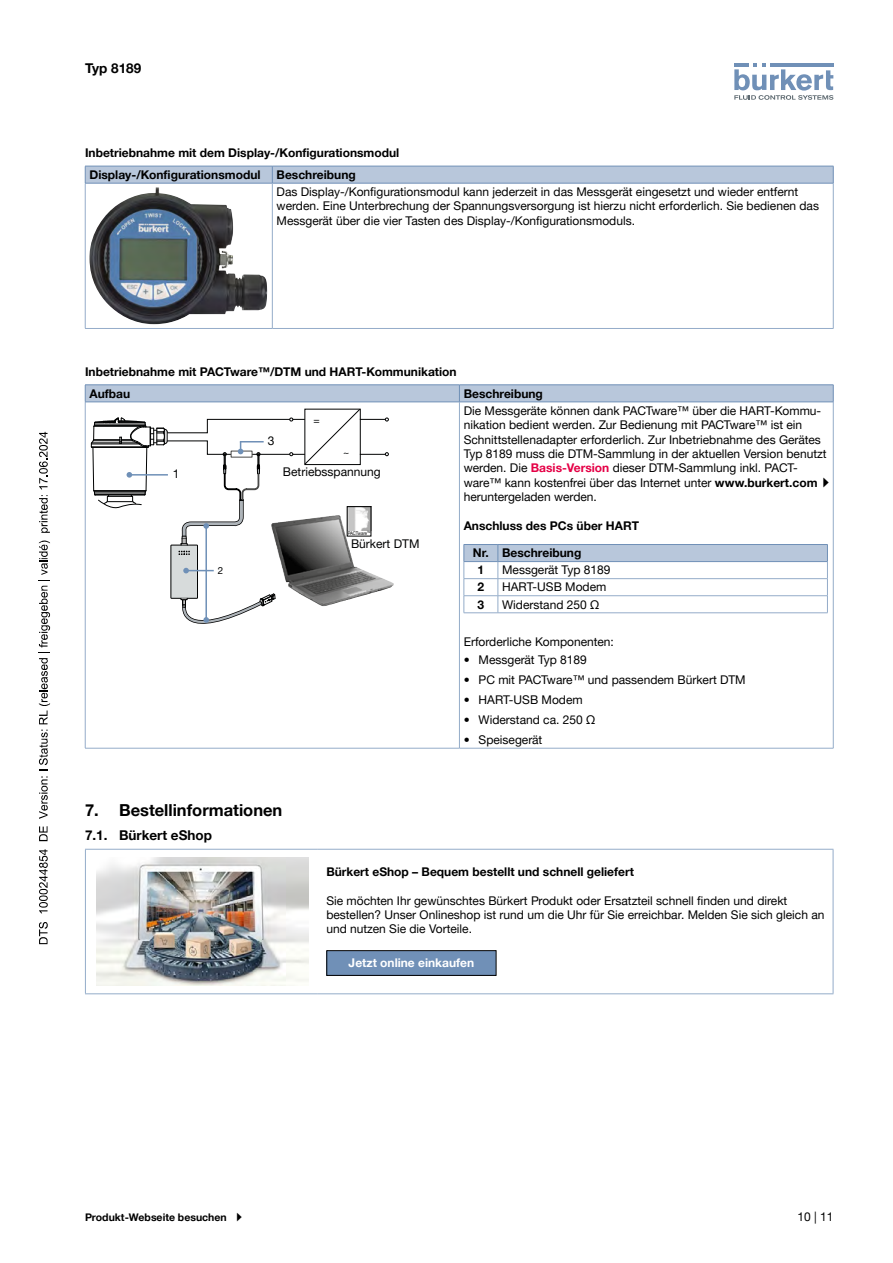
<style>
.page{position:relative;width:893px;height:1263px;background:#fff}
.page>*{position:absolute;margin:0;border:0;box-sizing:border-box;transform-origin:0 0}
.t1{font:700 16.5px "Helvetica Neue LTW1 G";color:#000}
.t2{font:700 13.5px "Helvetica Neue LTW1 G";color:#000}
.t3{font:12px/14.4px "Helvetica Neue LTW1 G";color:#000}
.t4{font:700 12px/21.5px "Helvetica Neue LTW1 G";color:#000}
.t5{font:700 12px "Helvetica Neue LTW1 G";color:#fff}
.t6{font:12px "Helvetica Neue LTW1 G";color:#010202}
.t7{font:700 10.5px "Helvetica Neue LTW1 G";color:#000}
.t8{font:10.5px "Helvetica Neue LTW1 G";color:#010202}
.t9{font:9.75px "Helvetica Neue LTW1 G";color:#010202}
.t10{font:4.95px "Helvetica Neue LTW1 G";letter-spacing:-.02em;color:#010202;scale:.85 1}
.s1{font-weight:700;color:#e50046}
.s2{font-weight:700}
</style>
<div class="page">
<svg style="left:734px;top:63px;width:99px;height:37px"></svg>
<hr style="left:85px;top:183px;width:1px;height:145px;background:#94acc9">
<hr style="left:833px;top:183px;width:1px;height:145px;background:#94acc9">
<hr style="left:85px;top:183px;width:187px;height:1px;background:#7090b7">
<svg style="left:85px;top:166px;width:749px;height:17px;background:#b3c3d8"></svg>
<hr style="left:272px;top:183px;width:561px;height:1px;background:#7090b7">
<hr style="left:85px;top:328px;width:187px;height:1px;background:#94acc9">
<hr style="left:272px;top:328px;width:561px;height:1px;background:#94acc9">
<hr style="left:272px;top:183px;width:1px;height:145px;background:#94acc9">
<img style="left:89px;top:187px;width:178px;height:137px">
<hr style="left:85px;top:402px;width:1px;height:346px;background:#94acc9">
<hr style="left:833px;top:402px;width:1px;height:346px;background:#94acc9">
<hr style="left:85px;top:402px;width:374px;height:1px;background:#7090b7">
<svg style="left:85px;top:385px;width:749px;height:17px;background:#b3c3d8"></svg>
<hr style="left:459px;top:402px;width:374px;height:1px;background:#7090b7">
<hr style="left:85px;top:748px;width:374px;height:1px;background:#94acc9">
<hr style="left:459px;top:748px;width:374px;height:1px;background:#94acc9">
<hr style="left:459px;top:402px;width:1px;height:346px;background:#94acc9">
<div style="left:171px;top:545px;width:26px;height:53px;background:#d7dbdb"></div>
<div style="left:171px;top:545px;width:27px;height:54px;border:1px solid #010202"></div>
<svg style="left:179px;top:551px;width:11px;height:4px"></svg>
<img style="left:276px;top:545px;width:118px;height:61px">
<svg style="left:183px;top:568px;width:31px;height:5px"></svg>
<hr style="left:205px;top:526px;width:2px;height:45px;background:#6f90b7">
<hr style="left:205px;top:571px;width:2px;height:49px;background:#6f90b7">
<svg style="left:180px;top:593px;width:96px;height:31px"></svg>
<svg style="left:91px;top:408px;width:298px;height:137px"></svg>
<svg style="left:464px;top:544px;width:364px;height:68px"></svg>
<hr style="left:464px;top:612px;width:34px;height:1px;background:#94acc9">
<hr style="left:498px;top:612px;width:330px;height:1px;background:#94acc9">
<hr style="left:318px;top:849px;width:515px;height:1px;background:#94acc9">
<hr style="left:833px;top:850px;width:1px;height:143px;background:#94acc9">
<hr style="left:318px;top:993px;width:515px;height:1px;background:#94acc9">
<hr style="left:85px;top:849px;width:233px;height:1px;background:#94acc9">
<hr style="left:85px;top:850px;width:1px;height:143px;background:#94acc9">
<hr style="left:85px;top:993px;width:233px;height:1px;background:#94acc9">
<img style="left:96px;top:858px;width:213px;height:127px">
<div style="left:327px;top:951px;width:169px;height:24px;background:#7090b7"></div>
<div style="left:326px;top:950px;width:170px;height:26px;border:1px solid #000"></div>
<svg style="left:39px;top:922px;width:9px;height:22px"></svg>
<svg style="left:39px;top:849px;width:9px;height:64px"></svg>
<svg style="left:39px;top:826px;width:9px;height:15px"></svg>
<svg style="left:39px;top:540px;width:11px;height:279px"></svg>
<svg style="left:39px;top:495px;width:11px;height:38px"></svg>
<svg style="left:39px;top:432px;width:9px;height:57px"></svg>
<p class="t2" style="left:85px;top:60px;width:58px">Typ 8189</p>
<p class="t4" style="left:89px;top:142px;width:311px;text-indent:-4px">Inbetriebnahme mit dem Display-/Konfigurationsmodul<br>Display-/Konfigurationsmodul</p>
<p class="t4" style="left:277px;top:164px;width:81px">Beschreibung</p>
<p class="t3" style="left:277px;top:184px;width:544px">Das Display-/Konfigurationsmodul kann jederzeit in das Messgerät eingesetzt und wieder entfernt werden. Eine Unterbrechung der Spannungsversorgung ist hierzu nicht erforderlich. Sie bedienen das<br>Messgerät über die vier Tasten des Display-/Konfigurationsmoduls.</p>
<p class="t4" style="left:89px;top:361px;width:369px;text-indent:-4px">Inbetriebnahme mit PACTware™/DTM und HART-Kommunikation<br>Aufbau</p>
<p class="t4" style="left:464px;top:383px;width:81px">Beschreibung</p>
<p class="t6" style="left:268px;top:434px;width:8px">3</p>
<p class="t8" style="left:313px;top:413px;width:8px">=</p>
<p class="t8" style="left:343px;top:446px;width:8px">~</p>
<p class="t6" style="left:173px;top:467px;width:8px">1</p>
<p class="t3" style="left:283px;top:465px;width:99px">Betriebsspannung</p>
<p class="t9" style="left:218px;top:564px;width:7px">2</p>
<p class="t10" style="left:348px;top:530px;width:28px">PACTware<sup>TM</sup></p>
<p class="t6" style="left:351px;top:537px;width:70px">Bürkert DTM</p>
<h1 class="t1" style="left:85px;top:799px;width:199px">7. Bestellinformationen</h1>
<p class="t2" style="left:85px;top:827px;width:128px">7.1. Bürkert eShop</p>
<p class="t3" style="left:464px;top:403px;width:365px">Die Messgeräte können dank PACTware™ über die HART-Kommu&shy;nikation bedient werden. Zur Bedienung mit PACTware™ ist ein Schnittstellenadapter erforderlich. Zur Inbetriebnahme des Gerätes Typ 8189 muss die DTM-Sammlung in der aktuellen Version benutzt werden. Die <span class="s1">Basis-Version</span> dieser DTM-Sammlung inkl. PACT&shy;ware™ kann kostenfrei über das Internet unter <span class="s2">www.burkert.com </span>heruntergeladen werden.</p>
<p class="t4" style="left:464px;top:515px;width:177px">Anschluss des PCs über HART</p>
<p class="t4" style="left:478px;top:544px;width:105px;line-height:17.1px;text-indent:-5px">Nr. Beschreibung<br>1</p>
<p class="t3" style="left:502px;top:563px;width:110px">Messgerät Typ 8189</p>
<p class="t4" style="left:478px;top:576px;width:8px">2</p>
<p class="t3" style="left:502px;top:580px;width:106px">HART-USB Modem</p>
<p class="t4" style="left:478px;top:593px;width:8px">3</p>
<p class="t3" style="left:502px;top:597px;width:99px">Widerstand 250 Ω</p>
<p class="t3" style="left:464px;top:634px;width:152px">Erforderliche Komponenten:</p>
<p class="t3" style="left:464px;top:652px;width:125px">• Messgerät Typ 8189</p>
<p class="t3" style="left:464px;top:672px;width:283px">• PC mit PACTware™ und passendem Bürkert DTM</p>
<p class="t3" style="left:464px;top:692px;width:121px">• HART-USB Modem</p>
<p class="t3" style="left:464px;top:712px;width:133px">• Widerstand ca. 250 Ω</p>
<p class="t3" style="left:464px;top:732px;width:80px">• Speisegerät</p>
<p class="t4" style="left:326px;top:861px;width:309px">Bürkert eShop – Bequem bestellt und schnell geliefert</p>
<p class="t3" style="left:326px;top:893px;width:500px">Sie möchten Ihr gewünschtes Bürkert Produkt oder Ersatzteil schnell finden und direkt bestellen? Unser Onlineshop ist rund um die Uhr für Sie erreichbar. Melden Sie sich gleich an und nutzen Sie die Vorteile.</p>
<p class="t5" style="left:349px;top:956px;width:127px">Jetzt online einkaufen</p>
<p class="t7" style="left:85px;top:1211px;width:143px">Produkt-Webseite besuchen</p>
<p class="t3" style="left:797px;top:1209px;width:38px">10 | 11</p>
</div>
